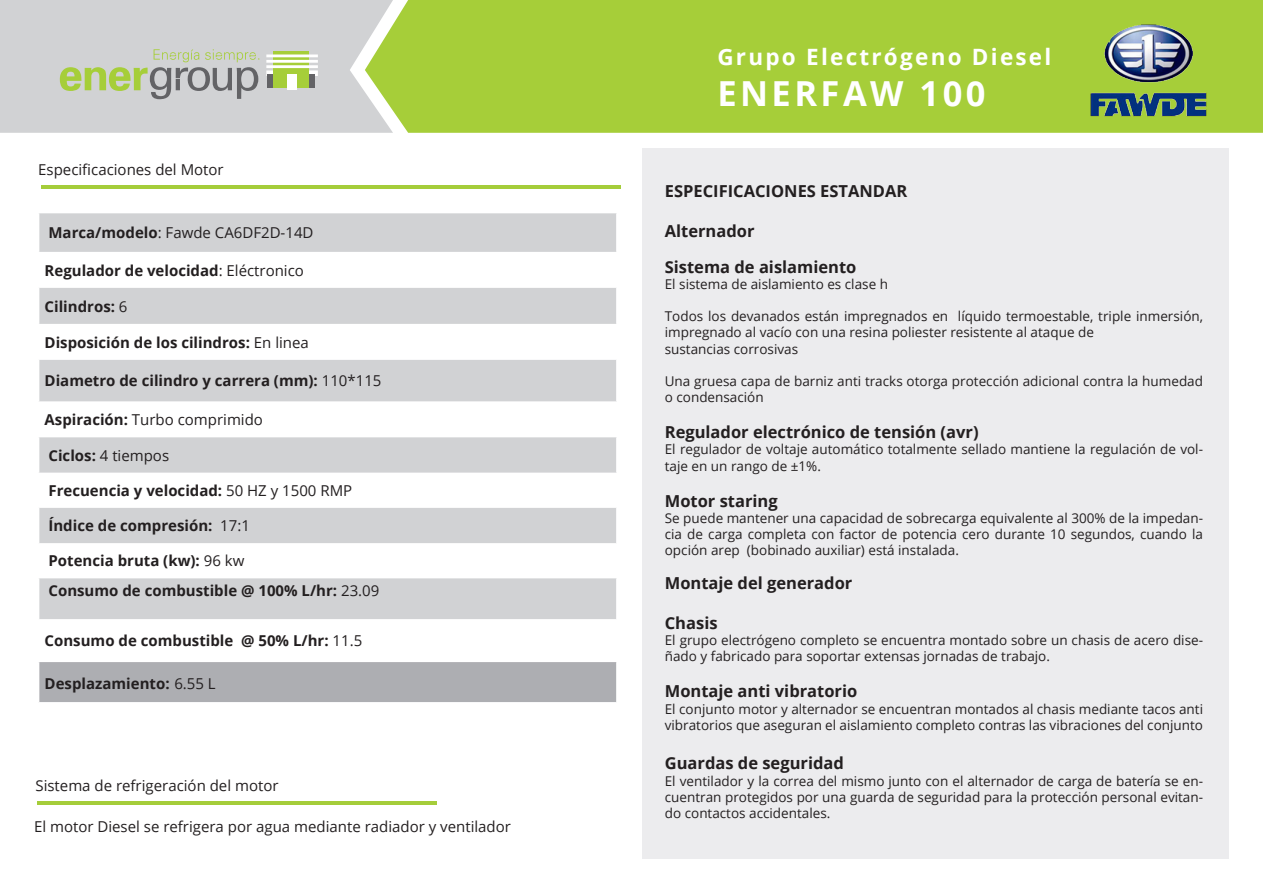
<style>
.page{position:relative;width:1263px;height:893px;background:#fff}
.page>*{position:absolute;margin:0;border:0;box-sizing:border-box;transform-origin:0 0}
.t1{font:700 34.5px "Open Sans";letter-spacing:.1em;color:#fff}
.t2{font:700 22.5px "Open Sans";letter-spacing:.1em;color:#fff}
.t3{font:700 16.5px "Open Sans";color:#231f20}
.t4{font:700 15px "Open Sans";color:#231f20}
.t5{font:15px "Open Sans";color:#231f20}
.t6{font:13.5px/16.2px "Open Sans";color:#231f20}
.s1{font-weight:700}
.s2{font-weight:400}
</style>
<div class="page">
<div style="left:0;top:0;width:365px;height:133px;background:#d1d2d4"></div>
<div style="left:268px;top:57px;width:47px;height:31px;background:#d1d2d4"></div>
<div style="left:266px;top:70px;width:52px;height:6px;background:#fff"></div>
<div style="left:267px;top:74px;width:48px;height:14px;background:#636366"></div>
<svg style="left:274px;top:52px;width:35px;height:36px"></svg>
<div style="left:287px;top:75px;width:10px;height:15px;background:#fff"></div>
<hr style="left:266px;top:60px;width:52px;height:3px;background:#fff">
<hr style="left:266px;top:54px;width:52px;height:3px;background:#fff">
<hr style="left:266px;top:65px;width:52px;height:3px;background:#fff">
<svg style="left:60px;top:49px;width:199px;height:50px;background:#bdc3b0"></svg>
<div style="left:365px;top:0;width:898px;height:133px;background:#a6ce39"></div>
<img style="left:1084px;top:18px;width:132px;height:107px">
<div style="left:642px;top:149px;width:587px;height:710px;background:#ececee"></div>
<hr style="left:41px;top:185px;width:580px;height:4px;background:#a5cd3a">
<svg style="left:39px;top:213px;width:578px;height:406px;fill:#d1d2d4"></svg>
<div style="left:39px;top:661px;width:578px;height:42px;background:#adaeb2"></div>
<hr style="left:616px;top:213px;width:2px;height:39px;background:#fff">
<hr style="left:616px;top:288px;width:2px;height:36px;background:#fff">
<hr style="left:616px;top:360px;width:2px;height:41px;background:#fff">
<hr style="left:616px;top:437px;width:2px;height:36px;background:#fff">
<hr style="left:616px;top:508px;width:2px;height:35px;background:#fff">
<hr style="left:616px;top:578px;width:2px;height:41px;background:#fff">
<hr style="left:38px;top:661px;width:580px;height:1px;background:#fff">
<hr style="left:616px;top:662px;width:2px;height:40px;background:#fff">
<hr style="left:38px;top:702px;width:580px;height:2px;background:#fff">
<hr style="left:37px;top:801px;width:400px;height:4px;background:#a5cd3a">
<p class="t5" style="left:38px;top:159px;width:187px">Especificaciones del Motor</p>
<p class="t5" style="left:49px;top:222px;width:267px"><span class="s1">Marca/modelo</span>: Fawde CA6DF2D-14D</p>
<p class="t4" style="left:45px;top:260px;width:261px">Regulador de velocidad<span class="s2">: Eléctronico</span></p>
<p class="t4" style="left:45px;top:296px;width:84px">Cilindros: <span class="s2">6</span></p>
<p class="t4" style="left:45px;top:332px;width:266px">Disposición de los cilindros: <span class="s2">En linea</span></p>
<p class="t4" style="left:45px;top:370px;width:338px">Diametro de cilindro y carrera (mm): <span class="s2">110*115</span></p>
<p class="t5" style="left:45px;top:409px;width:220px"><span class="s1">Aspiración:</span> Turbo comprimido</p>
<p class="t5" style="left:49px;top:445px;width:122px"><span class="s1">Ciclos:</span> 4 tiempos</p>
<p class="t4" style="left:49px;top:480px;width:305px">Frecuencia y velocidad: <span class="s2">50 HZ y 1500 RMP</span></p>
<p class="t4" style="left:49px;top:515px;width:203px">Índice de compresión: <span class="s2">17:1</span></p>
<p class="t4" style="left:49px;top:550px;width:197px">Potencia bruta (kw): <span class="s2">96 kw</span></p>
<p class="t4" style="left:49px;top:580px;width:332px">Consumo de combustible @ 100% L/hr: <span class="s2">23.09</span></p>
<p class="t4" style="left:45px;top:630px;width:319px">Consumo de combustible @ 50% L/hr: <span class="s2">11.5</span></p>
<p class="t4" style="left:45px;top:673px;width:173px">Desplazamiento: <span class="s2">6.55 L</span></p>
<p class="t5" style="left:35px;top:775px;width:245px">Sistema de refrigeración del motor</p>
<p class="t5" style="left:34px;top:816px;width:478px">El motor Diesel se refrigera por agua mediante radiador y ventilador</p>
<h2 class="t2" style="left:717px;top:41px;width:336px">Grupo Electrógeno Diesel</h2>
<h1 class="t1" style="left:717px;top:70px;width:270px">ENERFAW 100</h1>
<p class="t3" style="left:665px;top:179px;width:244px">ESPECIFICACIONES ESTANDAR</p>
<p class="t3" style="left:665px;top:219px;width:91px">Alternador</p>
<p class="t3" style="left:665px;top:255px;width:193px">Sistema de aislamiento</p>
<p class="t6" style="left:665px;top:275px;width:225px">El sistema de aislamiento es clase h</p>
<p class="t6" style="left:665px;top:308px;width:540px">Todos los devanados están impregnados en líquido termoestable, triple inmersión, impregnado al vacío con una resina poliester resistente al ataque de</p>
<p class="t6" style="left:665px;top:340px;width:135px">sustancias corrosivas</p>
<p class="t6" style="left:665px;top:373px;width:540px">Una gruesa capa de barniz anti tracks otorga protección adicional contra la humedad o condensación</p>
<p class="t3" style="left:665px;top:420px;width:315px">Regulador electrónico de tensión (avr)</p>
<p class="t6" style="left:665px;top:441px;width:540px">El regulador de voltaje automático totalmente sellado mantiene la regulación de vol&shy;taje en un rango de ±1%.</p>
<p class="t3" style="left:665px;top:489px;width:114px">Motor staring</p>
<p class="t6" style="left:665px;top:509px;width:540px;text-align:justify">Se puede mantener una capacidad de sobrecarga equivalente al 300% de la impedan&shy;cia de carga completa con factor de potencia cero durante 10 segundos, cuando la opción arep (bobinado auxiliar) está instalada.</p>
<p class="t3" style="left:665px;top:572px;width:189px">Montaje del generador</p>
<p class="t3" style="left:665px;top:611px;width:54px">Chasis</p>
<p class="t6" style="left:665px;top:632px;width:540px">El grupo electrógeno completo se encuentra montado sobre un chasis de acero dise&shy;ñado y fabricado para soportar extensas jornadas de trabajo.</p>
<p class="t3" style="left:665px;top:680px;width:194px">Montaje anti vibratorio</p>
<p class="t6" style="left:665px;top:700px;width:540px">El conjunto motor y alternador se encuentran montados al chasis mediante tacos anti vibratorios que aseguran el aislamiento completo contras las vibraciones del conjunto</p>
<p class="t3" style="left:665px;top:752px;width:181px">Guardas de seguridad</p>
<p class="t6" style="left:665px;top:772px;width:540px;text-align:justify">El ventilador y la correa del mismo junto con el alternador de carga de batería se en&shy;cuentran protegidos por una guarda de seguridad para la protección personal evitan&shy;do contactos accidentales.</p>
</div>
